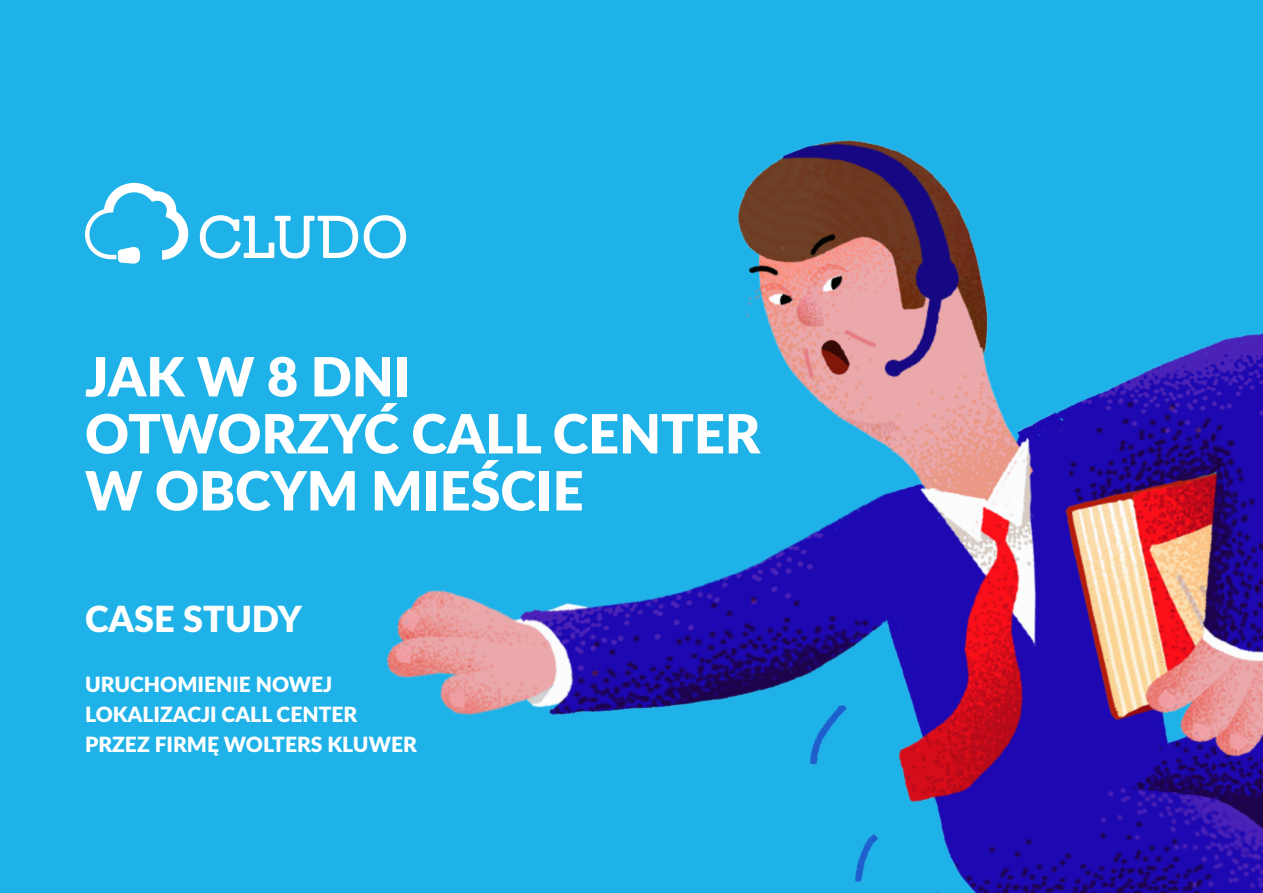
<style>
.page{position:relative;width:1263px;height:893px;background:#fff}
.page>*{position:absolute;margin:0;border:0;box-sizing:border-box;transform-origin:0 0}
.subheadline{font:900 54px "Lato";color:#fff}
.subheadline-2{font:900 36px "Lato";color:#fff}
.subheadline-3{font:900 21px/30px "Lato";color:#fff}
</style>
<div class="page">
<img style="left:0;top:0;width:1263px;height:893px">
<p class="subheadline" style="left:85px;top:336px;width:327px">JAK W 8 DNI</p>
<p class="subheadline" style="left:85px;top:393px;width:677px">OTWORZYĆ CALL CENTER</p>
<p class="subheadline" style="left:85px;top:450px;width:500px">W OBCYM MIEŚCIE</p>
<p class="subheadline-2" style="left:85px;top:591px;width:218px">CASE STUDY</p>
<p class="subheadline-3" style="left:85px;top:668px;width:333px">URUCHOMIENIE NOWEJ<br>LOKALIZACJI CALL CENTER<br>PRZEZ FIRMĘ WOLTERS KLUWER</p>
</div>
